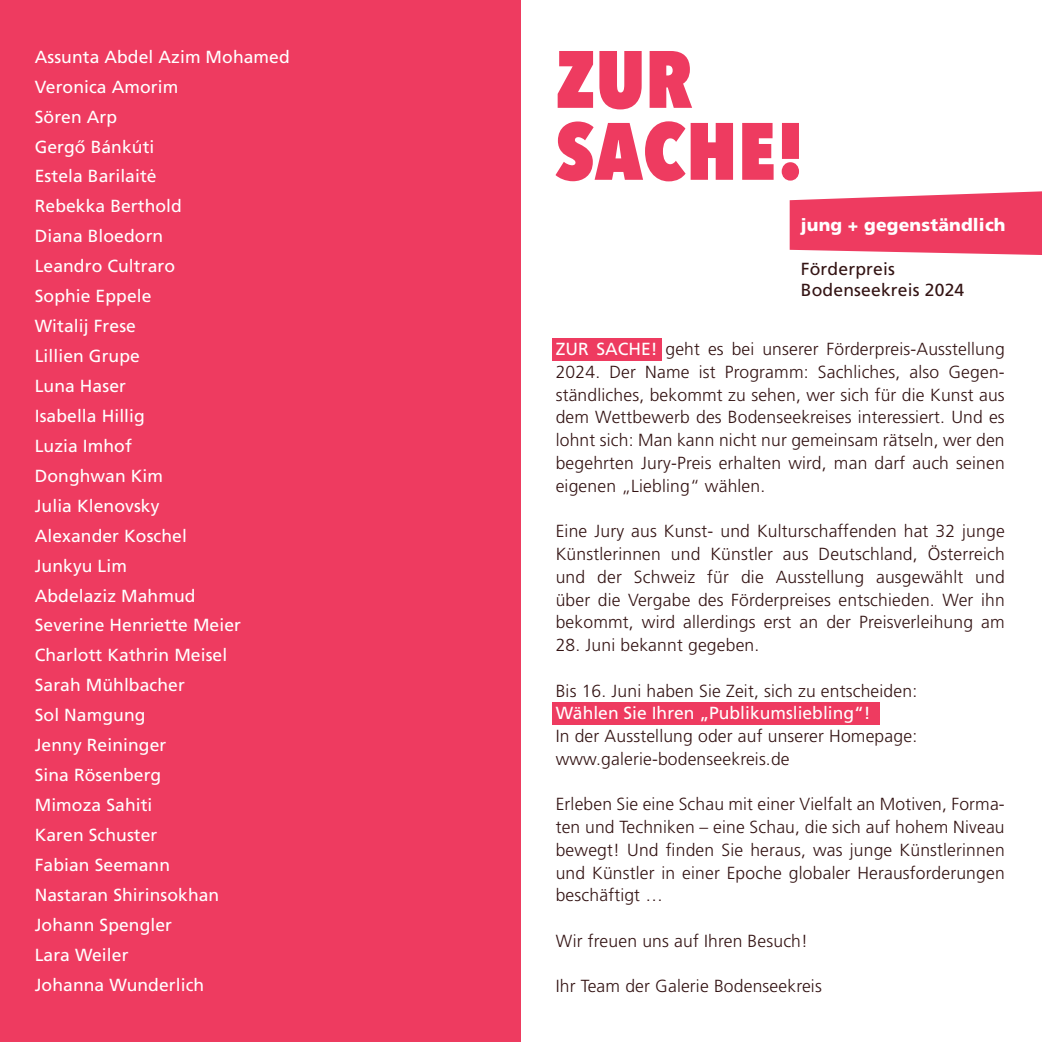
<style>
.page{position:relative;width:1042px;height:1042px;background:#fff}
.page>*{position:absolute;margin:0;border:0;box-sizing:border-box;transform-origin:0 0}
.t1{font:800 condensed 80.33px/71.9px "Avenir Next LT Pro";letter-spacing:.01em;color:#ee3b60}
.t2{font:300 17.5px/22.8px "Frutiger LT Std";letter-spacing:.01em;color:#341414;text-align:justify}
.t3{font:17.5px/29.9px "Frutiger LT Std";letter-spacing:.005em;color:#fff}
.t4{font:17.5px/21px "Frutiger LT Std";letter-spacing:.01em;color:#341414}
.t5{font:900 17.5px "Frutiger LT Std";letter-spacing:.01em;color:#fff}
.s1{font-family:"Frutiger LT Com"}
.s2{font-weight:400;color:#fff}
</style>
<div class="page">
<div style="left:0;top:0;width:521px;height:1042px;background:#ee3b60"></div>
<svg style="left:789px;top:191px;width:253px;height:64px;background:#ef5272"></svg>
<div style="left:552px;top:702px;width:327px;height:22px;background:#ee3b60"></div>
<div style="left:552px;top:339px;width:109px;height:22px;background:#ee3b60"></div>
<p class="t3" style="left:35px;top:42px;width:256px">Assunta Abdel Azim Mohamed<br>Veronica Amorim<br>Sören Arp<br>Gerg<span class="s1">ő</span> Bánkúti<br>Estela Barilait<span class="s1">ė<br></span>Rebekka Berthold<br>Diana Bloedorn<br>Leandro Cultraro<br>Sophie Eppele<br>Witalij Frese<br>Lillien Grupe<br>Luna Haser<br>Isabella Hillig<br>Luzia Imhof<br>Donghwan Kim<br>Julia Klenovsky<br>Alexander Koschel<br>Junkyu Lim<br>Abdelaziz Mahmud<br>Severine Henriette Meier<br>Charlott Kathrin Meisel<br>Sarah Mühlbacher<br>Sol Namgung<br>Jenny Reininger<br>Sina Rösenberg<br>Mimoza Sahiti<br>Karen Schuster<br>Fabian Seemann<br>Nastaran Shirinsokhan<br>Johann Spengler<br>Lara Weiler<br>Johanna Wunderlich</p>
<h1 class="t1" style="left:556px;top:42px;width:250px">ZUR<br>SACHE!</h1>
<p class="t5" style="left:801px;top:214px;width:206px">jung + gegenständlich</p>
<p class="t4" style="left:801px;top:259px;width:165px">Förderpreis<br>Bodenseekreis 2024</p>
<p class="t2" style="left:556px;top:338px;width:450px"><span class="s2">ZUR SACHE!</span> geht es bei unserer Förderpreis-Ausstellung 2024. Der Name ist Programm: Sachliches, also Gegen&shy;ständliches, bekommt zu sehen, wer sich für die Kunst aus dem Wettbewerb des Bodenseekreises interessiert. Und es lohnt sich: Man kann nicht nur gemeinsam rätseln, wer den begehrten Jury-Preis erhalten wird, man darf auch seinen eigenen „Liebling“ wählen.</p>
<p class="t2" style="left:556px;top:520px;width:450px">Eine Jury aus Kunst- und Kulturschaffenden hat 32 junge Künstlerinnen und Künstler aus Deutschland, Österreich und der Schweiz für die Ausstellung ausgewählt und über die Vergabe des Förderpreises entschieden. Wer ihn bekommt, wird allerdings erst an der Preisverleihung am</p>
<p class="t2" style="left:556px;top:634px;width:205px">28. Juni bekannt gegeben.</p>
<p class="t2" style="left:556px;top:679px;width:363px">Bis 16. Juni haben Sie Zeit, sich zu entscheiden:</p>
<p class="t3" style="left:556px;top:698px;width:316px">Wählen Sie Ihren „Publikumsliebling“!</p>
<p class="t2" style="left:556px;top:725px;width:363px">In der Ausstellung oder auf unserer Homepage: www.galerie-bodenseekreis.de</p>
<p class="t2" style="left:556px;top:793px;width:450px">Erleben Sie eine Schau mit einer Vielfalt an Motiven, Forma&shy;ten und Techniken – eine Schau, die sich auf hohem Niveau bewegt! Und finden Sie heraus, was junge Künstlerinnen und Künstler in einer Epoche globaler Herausforderungen beschäftigt …</p>
<p class="t2" style="left:556px;top:929px;width:254px">Wir freuen uns auf Ihren Besuch!</p>
<p class="t2" style="left:556px;top:975px;width:268px">Ihr Team der Galerie Bodenseekreis</p>
</div>
